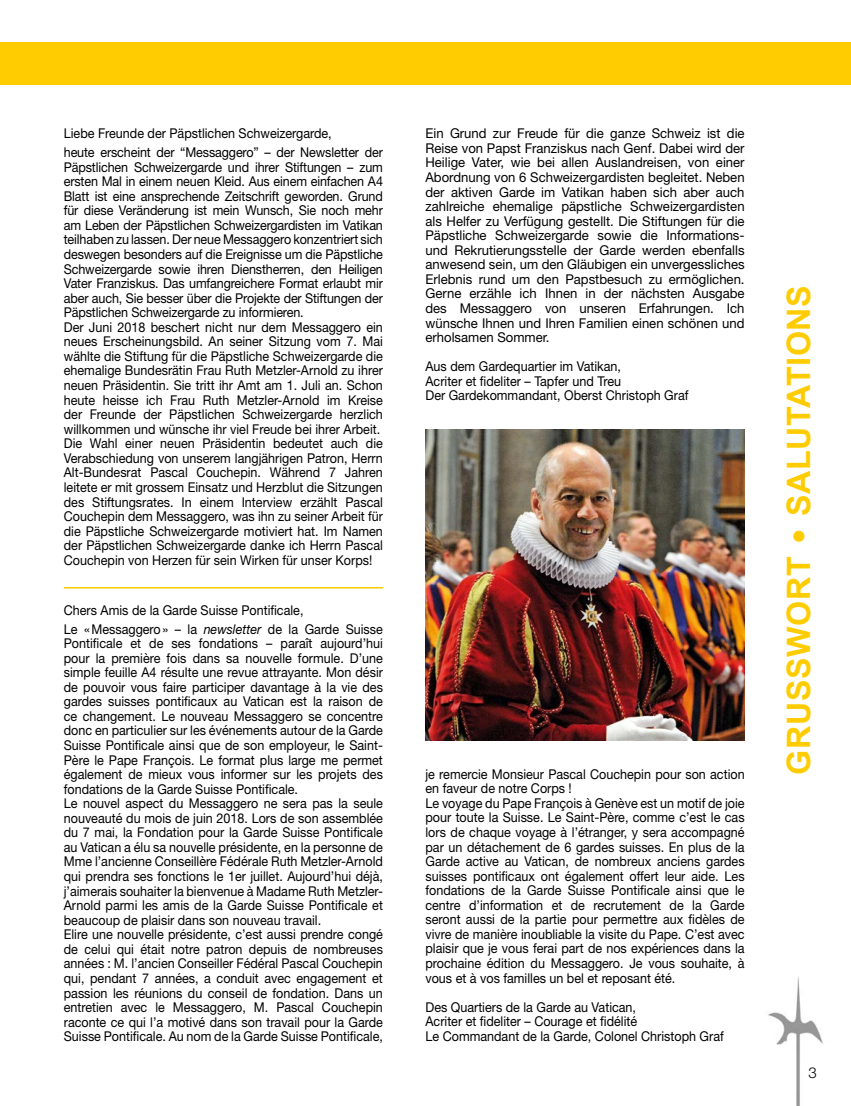
<style>
.page{position:relative;width:851px;height:1106px;background:#fff}
.page>*{position:absolute;margin:0;border:0;box-sizing:border-box;transform-origin:0 0}
.t1{font:700 32.25px "Arial";letter-spacing:.02em;color:#fecc00}
.t2{font:300 15px "Helvetica Neue";color:#000}
.t3{font:13.5px/14.5px "Helvetica Neue";color:#000;scale:.93 1}
.t4{font:13.5px/14.5px "Helvetica Neue";color:#000;text-align:justify}
.s1{font-style:italic}
.s2{font-family:"Palatino";font-weight:400}
</style>
<div class="page">
<div style="left:0;top:43px;width:850px;height:42px;background:#fecc00"></div>
<img style="left:768px;top:976px;width:55px;height:130px">
<hr style="left:64px;top:587px;width:319px;height:1px;background:#fecc00">
<img style="left:425px;top:429px;width:319px;height:311px">
<p class="t3" style="left:64px;top:124px;width:344px;line-height:18.8px">Liebe Freunde der Päpstlichen Schweizergarde,<br>heute erscheint der “Messaggero” – der Newsletter der</p>
<p class="t3" style="left:64px;top:159px;width:344px">Päpstlichen Schweizergarde und ihrer Stiftungen – zum ersten Mal in einem neuen Kleid. Aus einem einfachen A4<br>Blatt ist eine ansprechende Zeitschrift geworden. Grund für diese Veränderung ist mein Wunsch, Sie noch mehr am Leben der Päpstlichen Schweizergardisten im Vatikan teilhaben zu lassen. Der neue Messaggero konzentriert sich deswegen besonders auf die Ereignisse um die Päpstliche Schweizergarde sowie ihren Dienstherren, den Heiligen Vater Franziskus. Das umfangreichere Format erlaubt mir aber auch, Sie besser über die Projekte der Stiftungen der Päpstlichen Schweizergarde zu informieren.<br>Der Juni 2018 beschert nicht nur dem Messaggero ein neues Erscheinungsbild. An seiner Sitzung vom 7. Mai wählte die Stiftung für die Päpstliche Schweizergarde die ehemalige Bundesrätin Frau Ruth Metzler-Arnold zu ihrer neuen Präsidentin. Sie tritt ihr Amt am 1. Juli an. Schon heute heisse ich Frau Ruth Metzler-Arnold im Kreise der Freunde der Päpstlichen Schweizergarde herzlich willkommen und wünsche ihr viel Freude bei ihrer Arbeit.<br>Die Wahl einer neuen Präsidentin bedeutet auch die Verabschiedung von unserem langjährigen Patron, Herrn Alt-Bundesrat Pascal Couchepin. Während 7 Jahren leitete er mit grossem Einsatz und Herzblut die Sitzungen des Stiftungsrates. In einem Interview erzählt Pascal Couchepin dem Messaggero, was ihn zu seiner Arbeit für die Päpstliche Schweizergarde motiviert hat. Im Namen der Päpstlichen Schweizergarde danke ich Herrn Pascal Couchepin von Herzen für sein Wirken für unser Korps!</p>
<p class="t3" style="left:64px;top:600px;width:344px;line-height:18.8px">Chers Amis de la Garde Suisse Pontificale,<br>Le «Messaggero» – la <span class="s1">newsletter</span> de la Garde Suisse</p>
<p class="t3" style="left:64px;top:636px;width:344px">Pontificale et de ses fondations – paraît aujourd’hui pour la première fois dans sa nouvelle formule. D’une simple feuille A4 résulte une revue attrayante. Mon désir de pouvoir vous faire participer davantage à la vie des gardes suisses pontificaux au Vatican est la raison de ce changement. Le nouveau Messaggero se concentre donc en particulier sur les événements autour de la Garde Suisse Pontificale ainsi que de son employeur, le Saint-Père le Pape François. Le format plus large me permet également de mieux vous informer sur les projets des fondations de la Garde Suisse Pontificale.<br>Le nouvel aspect du Messaggero ne sera pas la seule nouveauté du mois de juin 2018. Lors de son assemblée du 7 mai, la Fondation pour la Garde Suisse Pontificale au Vatican a élu sa nouvelle présidente, en la personne de Mme l’ancienne Conseillère Fédérale Ruth Metzler-Arnold qui prendra ses fonctions le 1er juillet. Aujourd’hui déjà, j’aimerais souhaiter la bienvenue à Madame Ruth Metzler-Arnold parmi les amis de la Garde Suisse Pontificale et beaucoup de plaisir dans son nouveau travail.<br>Elire une nouvelle présidente, c’est aussi prendre congé de celui qui était notre patron depuis de nombreuses années : M. l’ancien Conseiller Fédéral Pascal Couchepin qui, pendant 7 années, a conduit avec engagement et passion les réunions du conseil de fondation. Dans un entretien avec le Messaggero, M. Pascal Couchepin raconte ce qui l’a motivé dans son travail pour la Garde Suisse Pontificale. Au nom de la Garde Suisse Pontificale,</p>
<p class="t4" style="left:425px;top:126px;width:320px">Ein Grund zur Freude für die ganze Schweiz ist die Reise von Papst Franziskus nach Genf. Dabei wird der Heilige Vater, wie bei allen Auslandreisen, von einer Abordnung von 6 Schweizergardisten begleitet. Neben der aktiven Garde im Vatikan haben sich aber auch zahlreiche ehemalige päpstliche Schweizergardisten als Helfer zu Verfügung gestellt. Die Stiftungen für die Päpstliche Schweizergarde sowie die Informations&shy;und Rekrutierungsstelle der Garde werden ebenfalls anwesend sein, um den Gläubigen ein unvergessliches Erlebnis rund um den Papstbesuch zu ermöglichen.<br>Gerne erzähle ich Ihnen in der nächsten Ausgabe des Messaggero von unseren Erfahrungen. Ich wünsche Ihnen und Ihren Familien einen schönen und erholsamen Sommer.</p>
<p class="t3" style="left:425px;top:359px;width:284px">Aus dem Gardequartier im Vatikan,<br>Acriter et fideliter – Tapfer und Treu<br>Der Gardekommandant, Oberst Christoph Graf</p>
<p class="t3" style="left:425px;top:766px;width:344px">je remercie Monsieur Pascal Couchepin pour son action en faveur de notre Corps !<br>Le voyage du Pape François à Genève est un motif de joie pour toute la Suisse. Le Saint-Père, comme c’est le cas lors de chaque voyage à l’étranger, y sera accompagné par un détachement de 6 gardes suisses. En plus de la Garde active au Vatican, de nombreux anciens gardes suisses pontificaux ont également offert leur aide. Les fondations de la Garde Suisse Pontificale ainsi que le centre d’information et de recrutement de la Garde seront aussi de la partie pour permettre aux fidèles de vivre de manière inoubliable la visite du Pape. C’est avec plaisir que je vous ferai part de nos expériences dans la prochaine édition du Messaggero. Je vous souhaite, à vous et à vos familles un bel et reposant été.</p>
<p class="t3" style="left:425px;top:999px;width:322px">Des Quartiers de la Garde au Vatican,<br>Acriter et fideliter – Courage et fidélité<br>Le Commandant de la Garde, Colonel Christoph Graf</p>
<h1 class="t1" style="left:777px;top:774px;width:491px;rotate:-90deg">GRUSSWORT <span class="s2">•</span> SALUTATIONS</h1>
<p class="t2" style="left:808px;top:1063px;width:10px">3</p>
</div>
